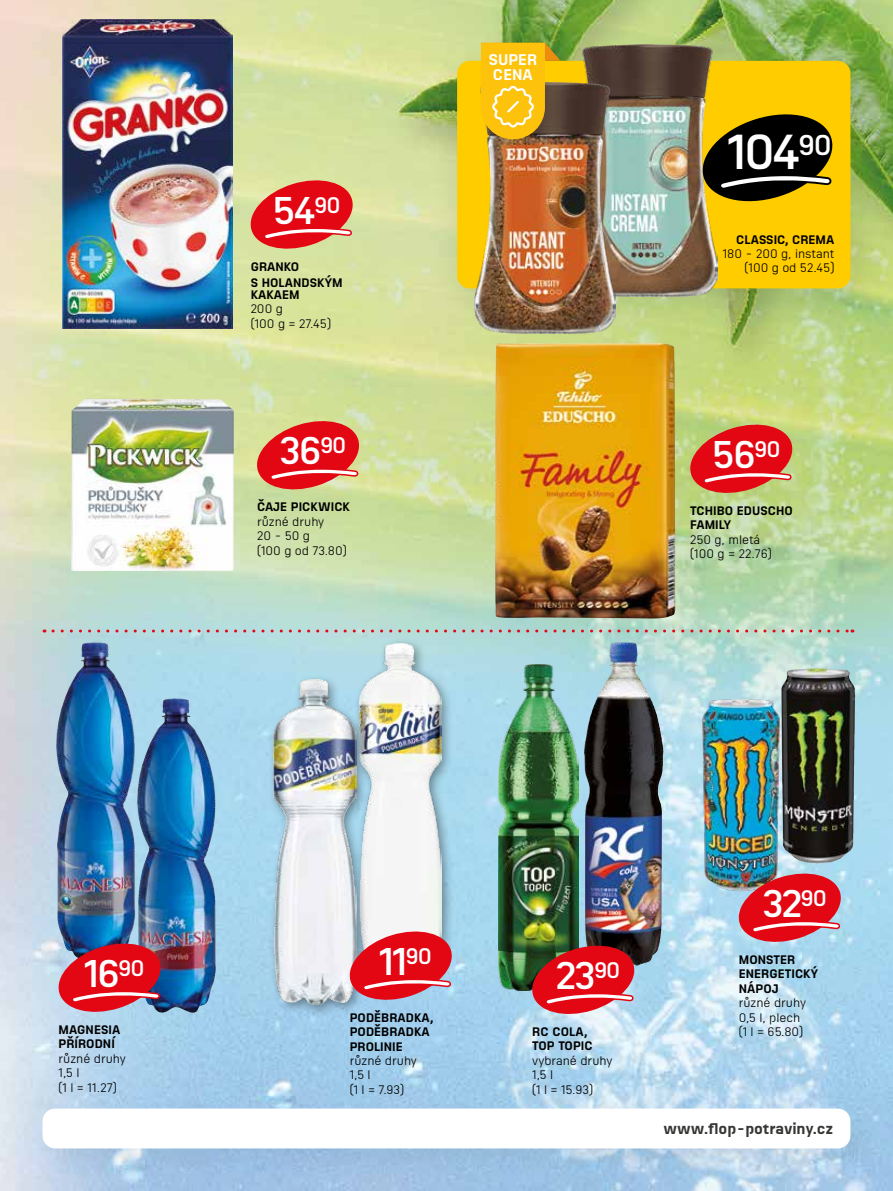
<style>
.page{position:relative;width:893px;height:1191px;background:#fff}
.page>*{position:absolute;margin:0;border:0;box-sizing:border-box;transform-origin:0 0}
.t1{font:600 47.7px "Sizmo Pro";color:#fff}
.t2{font:600 37.5px "Sizmo Pro";letter-spacing:-.05em;color:#fff}
.t3{font:700 15px "Sizmo Pro";letter-spacing:-.01em;color:#373735}
.t4{font:700 15px/15px "Sizmo Pro";letter-spacing:.005em;color:#fff}
.t5{font:12px/14.4px "Sizmo Pro";color:#000}
.t6{font:700 12px/14.4px "Sizmo Pro";letter-spacing:.005em;color:#000}
</style>
<div class="page">
<img style="left:0;top:0;width:893px;height:1191px">
<div style="left:426px;top:34px;width:467px;height:302px;background:#000;opacity:.12"></div>
<div style="left:457px;top:61px;width:393px;height:227px;background:#fc0;border-radius:13px"></div>
<div style="left:32px;top:1097px;width:853px;height:86px;background:#000;opacity:.06"></div>
<div style="left:43px;top:1108px;width:807px;height:40px;background:#fff;border-radius:13px"></div>
<svg style="left:53px;top:629px;width:800px;height:3px"></svg>
<svg style="left:246px;top:175px;width:111px;height:78px"></svg>
<img style="left:63px;top:19px;width:170px;height:309px">
<img style="left:495px;top:342px;width:181px;height:276px">
<img style="left:576px;top:45px;width:141px;height:252px">
<img style="left:474px;top:82px;width:141px;height:251px">
<svg style="left:481px;top:43px;width:80px;height:96px"></svg>
<img style="left:136px;top:698px;width:81px;height:315px">
<img style="left:55px;top:642px;width:81px;height:296px">
<div style="left:353px;top:637px;width:101px;height:343px;background:#000;opacity:.4"></div>
<img style="left:359px;top:643px;width:83px;height:283px">
<div style="left:268px;top:674px;width:101px;height:343px;background:#000;opacity:.4"></div>
<img style="left:274px;top:680px;width:82px;height:324px">
<svg style="left:345px;top:926px;width:111px;height:78px"></svg>
<img style="left:584px;top:642px;width:39px;height:136px">
<img style="left:499px;top:664px;width:79px;height:326px">
<img style="left:699px;top:696px;width:84px;height:198px">
<img style="left:781px;top:668px;width:74px;height:195px">
<img style="left:735px;top:868px;width:110px;height:78px">
<img style="left:54px;top:938px;width:111px;height:78px">
<svg style="left:528px;top:941px;width:110px;height:77px"></svg>
<svg style="left:253px;top:416px;width:110px;height:78px"></svg>
<img style="left:70px;top:399px;width:164px;height:172px">
<svg style="left:686px;top:420px;width:110px;height:78px"></svg>
<svg style="left:697px;top:108px;width:136px;height:99px"></svg>
<h2 class="t2" style="left:272px;top:179px;width:70px">54<sup>90</sup></h2>
<p class="t4" style="left:489px;top:50px;width:50px">SUPER<br>CENA</p>
<h1 class="t1" style="left:727px;top:112px;width:106px">104<sup>90</sup></h1>
<p class="t6" style="left:736px;top:230px;width:100px">CLASSIC, CREMA</p>
<p class="t5" style="left:723px;top:245px;width:113px">180 - 200 g, instant</p>
<p class="t6" style="left:251px;top:257px;width:50px">GRANKO</p>
<p class="t5" style="left:744px;top:260px;width:91px">(100 g od 52.45)</p>
<p class="t6" style="left:251px;top:275px;width:93px;line-height:12px">S HOLANDSKÝM<br>KAKAEM</p>
<p class="t5" style="left:251px;top:301px;width:82px">200 g<br>(100 g = 27.45)</p>
<h2 class="t2" style="left:279px;top:419px;width:69px">36<sup>90</sup></h2>
<p class="t6" style="left:257px;top:498px;width:94px">ČAJE PICKWICK</p>
<p class="t5" style="left:257px;top:513px;width:91px">různé druhy<br>20 - 50 g<br>(100 g od 73.80)</p>
<h2 class="t2" style="left:711px;top:423px;width:71px">56<sup>90</sup></h2>
<p class="t6" style="left:690px;top:502px;width:104px">TCHIBO EDUSCHO<br>FAMILY</p>
<p class="t5" style="left:690px;top:531px;width:83px">250 g, mletá (100 g = 22.76)</p>
<h2 class="t2" style="left:84px;top:941px;width:62px">16<sup>90</sup></h2>
<p class="t6" style="left:59px;top:1020px;width:63px">MAGNESIA<br>PŘÍRODNÍ</p>
<p class="t5" style="left:59px;top:1050px;width:69px">různé druhy<br>1,5 l<br>(1 l = 11.27)</p>
<h2 class="t2" style="left:762px;top:872px;width:66px">32<sup>90</sup></h2>
<h2 class="t2" style="left:379px;top:929px;width:54px">11<sup>90</sup></h2>
<p class="t6" style="left:739px;top:950px;width:81px">MONSTER<br>ENERGETICKÝ<br>NÁPOJ</p>
<p class="t5" style="left:739px;top:994px;width:69px">různé druhy<br>0,5 l, plech (1 l = 65.80)</p>
<h2 class="t2" style="left:556px;top:944px;width:66px">23<sup>90</sup></h2>
<p class="t6" style="left:350px;top:1008px;width:85px">PODĚBRADKA,<br>PODĚBRADKA<br>PROLINIE</p>
<p class="t5" style="left:350px;top:1052px;width:69px">různé druhy<br>1,5 l<br>(1 l = 7.93)</p>
<p class="t6" style="left:532px;top:1022px;width:62px">RC COLA,<br>TOP TOPIC</p>
<p class="t5" style="left:532px;top:1052px;width:82px">vybrané druhy<br>1,5 l<br>(1 l = 15.93)</p>
<p class="t3" style="left:663px;top:1115px;width:171px">www.flop-potraviny.cz</p>
</div>
